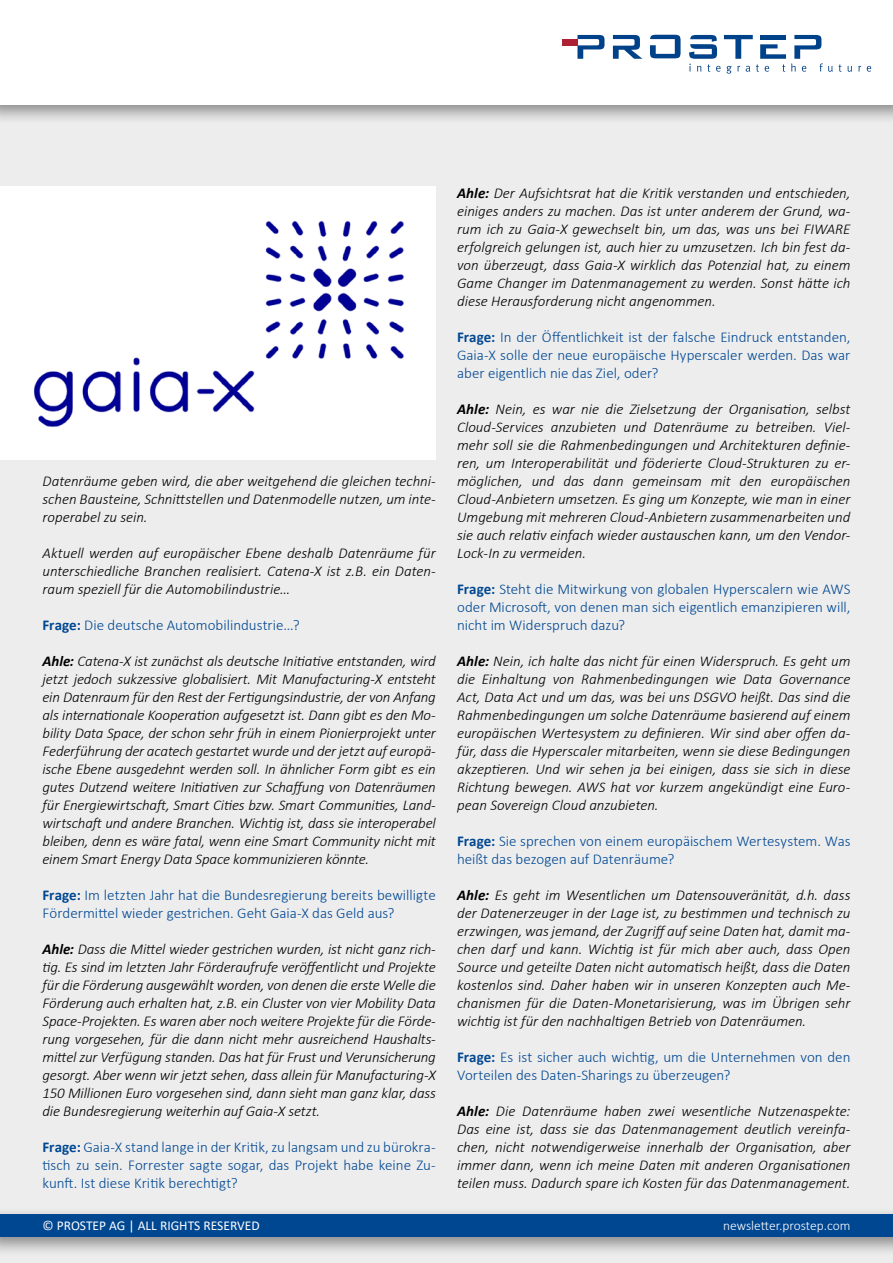
<style>
.page{position:relative;width:893px;height:1263px;background:#fff}
.page>*{position:absolute;margin:0;border:0;box-sizing:border-box;transform-origin:0 0}
.t1{font:italic 300 15px/18px "Calibri";letter-spacing:-.005em;color:#000;text-align:justify}
.t2{font:300 15px/18px "Calibri";color:#004792}
.t3{font:13.5px "Calibri";color:#fff}
.t4{font:300 13.5px "Calibri";color:#fff}
.s1{font-weight:700}
</style>
<div class="page">
<div style="left:0;top:89px;width:893px;height:1174px;background:#ededed"></div>
<div style="left:0;top:1206px;width:893px;height:51px;background:#000;opacity:.43"></div>
<div style="left:0;top:1214px;width:893px;height:23px;background:#004792"></div>
<div style="left:0;top:0;width:893px;height:124px;background:#000;opacity:.43"></div>
<div style="left:0;top:0;width:893px;height:104px;background:#fff"></div>
<svg style="left:650px;top:35px;width:31px;height:23px"></svg>
<svg style="left:577px;top:35px;width:27px;height:24px"></svg>
<svg style="left:613px;top:35px;width:29px;height:24px"></svg>
<div style="left:562px;top:39px;width:15px;height:6px;background:#ae2135"></div>
<svg style="left:839px;top:64px;width:3px;height:8px"></svg>
<svg style="left:848px;top:66px;width:4px;height:6px"></svg>
<svg style="left:858px;top:66px;width:3px;height:6px"></svg>
<svg style="left:867px;top:66px;width:4px;height:6px"></svg>
<svg style="left:689px;top:35px;width:144px;height:39px"></svg>
<hr style="left:760px;top:35px;width:26px;height:4px;background:#004289">
<img style="left:0;top:187px;width:436px;height:272px">
<p class="t1" style="left:457px;top:184px;width:395px"><span class="s1">Ahle:</span> Der Aufsichtsrat hat die Kritik verstanden und entschieden, einiges anders zu machen. Das ist unter anderem der Grund, wa&shy;rum ich zu Gaia-X gewechselt bin, um das, was uns bei FIWARE erfolgreich gelungen ist, auch hier zu umzusetzen. Ich bin fest da&shy;von überzeugt, dass Gaia-X wirklich das Potenzial hat, zu einem Game Changer im Datenmanagement zu werden. Sonst hätte ich diese Herausforderung nicht angenommen.</p>
<p class="t2" style="left:457px;top:328px;width:395px;text-align:justify"><span class="s1">Frage:</span> In der Öffentlichkeit ist der falsche Eindruck entstanden, Gaia-X solle der neue europäische Hyperscaler werden. Das war aber eigentlich nie das Ziel, oder?</p>
<p class="t1" style="left:457px;top:400px;width:395px"><span class="s1">Ahle:</span> Nein, es war nie die Zielsetzung der Organisation, selbst Cloud-Services anzubieten und Datenräume zu betreiben. Viel&shy;mehr soll sie die Rahmenbedingungen und Architekturen definie&shy;ren, um Interoperabilität und föderierte Cloud-Strukturen zu er&shy;möglichen, und das dann gemeinsam mit den europäischen Cloud-Anbietern umsetzen. Es ging um Konzepte, wie man in einer Umgebung mit mehreren Cloud-Anbietern zusammenarbeiten und sie auch relativ einfach wieder austauschen kann, um den Vendor-Lock-In zu vermeiden.</p>
<p class="t2" style="left:457px;top:580px;width:395px;text-align:justify"><span class="s1">Frage:</span> Steht die Mitwirkung von globalen Hyperscalern wie AWS oder Microsoft, von denen man sich eigentlich emanzipieren will, nicht im Widerspruch dazu?</p>
<p class="t1" style="left:457px;top:652px;width:395px"><span class="s1">Ahle:</span> Nein, ich halte das nicht für einen Widerspruch. Es geht um die Einhaltung von Rahmenbedingungen wie Data Governance Act, Data Act und um das, was bei uns DSGVO heißt. Das sind die Rahmenbedingungen um solche Datenräume basierend auf einem europäischen Wertesystem zu definieren. Wir sind aber offen da&shy;für, dass die Hyperscaler mitarbeiten, wenn sie diese Bedingungen akzeptieren. Und wir sehen ja bei einigen, dass sie sich in diese Richtung bewegen. AWS hat vor kurzem angekündigt eine Euro&shy;pean Sovereign Cloud anzubieten.</p>
<p class="t2" style="left:457px;top:832px;width:395px"><span class="s1">Frage:</span> Sie sprechen von einem europäischem Wertesystem. Was heißt das bezogen auf Datenräume?</p>
<p class="t1" style="left:457px;top:886px;width:395px"><span class="s1">Ahle:</span> Es geht im Wesentlichen um Datensouveränität, d.h. dass der Datenerzeuger in der Lage ist, zu bestimmen und technisch zu erzwingen, was jemand, der Zugriff auf seine Daten hat, damit ma&shy;chen darf und kann. Wichtig ist für mich aber auch, dass Open Source und geteilte Daten nicht automatisch heißt, dass die Daten kostenlos sind. Daher haben wir in unseren Konzepten auch Me&shy;chanismen für die Daten-Monetarisierung, was im Übrigen sehr wichtig ist für den nachhaltigen Betrieb von Datenräumen.</p>
<p class="t2" style="left:457px;top:1048px;width:395px"><span class="s1">Frage:</span> Es ist sicher auch wichtig, um die Unternehmen von den<br>Vorteilen des Daten-Sharings zu überzeugen?</p>
<p class="t1" style="left:457px;top:1102px;width:395px"><span class="s1">Ahle:</span> Die Datenräume haben zwei wesentliche Nutzenaspekte:<br>Das eine ist, dass sie das Datenmanagement deutlich vereinfa&shy;chen, nicht notwendigerweise innerhalb der Organisation, aber immer dann, wenn ich meine Daten mit anderen Organisationen teilen muss. Dadurch spare ich Kosten für das Datenmanagement.</p>
<p class="t1" style="left:43px;top:472px;width:395px">Datenräume geben wird, die aber weitgehend die gleichen techni&shy;schen Bausteine, Schnittstellen und Datenmodelle nutzen, um inte&shy;roperabel zu sein.</p>
<p class="t1" style="left:43px;top:544px;width:395px">Aktuell werden auf europäischer Ebene deshalb Datenräume für unterschiedliche Branchen realisiert. Catena-X ist z.B. ein Daten&shy;raum speziell für die Automobilindustrie…</p>
<p class="t2" style="left:43px;top:616px;width:259px"><span class="s1">Frage:</span> Die deutsche Automobilindustrie…?</p>
<p class="t1" style="left:43px;top:652px;width:395px"><span class="s1">Ahle:</span> Catena-X ist zunächst als deutsche Initiative entstanden, wird jetzt jedoch sukzessive globalisiert. Mit Manufacturing-X entsteht ein Datenraum für den Rest der Fertigungsindustrie, der von Anfang als internationale Kooperation aufgesetzt ist. Dann gibt es den Mo&shy;bility Data Space, der schon sehr früh in einem Pionierprojekt unter Federführung der acatech gestartet wurde und der jetzt auf europä&shy;ische Ebene ausgedehnt werden soll. In ähnlicher Form gibt es ein gutes Dutzend weitere Initiativen zur Schaffung von Datenräumen für Energiewirtschaft, Smart Cities bzw. Smart Communities, Land&shy;wirtschaft und andere Branchen. Wichtig ist, dass sie interoperabel bleiben, denn es wäre fatal, wenn eine Smart Community nicht mit einem Smart Energy Data Space kommunizieren könnte.</p>
<p class="t2" style="left:43px;top:886px;width:395px"><span class="s1">Frage:</span> Im letzten Jahr hat die Bundesregierung bereits bewilligte<br>Fördermittel wieder gestrichen. Geht Gaia-X das Geld aus?</p>
<p class="t1" style="left:43px;top:940px;width:395px"><span class="s1">Ahle:</span> Dass die Mittel wieder gestrichen wurden, ist nicht ganz rich&shy;tig. Es sind im letzten Jahr Förderaufrufe veröffentlicht und Projekte für die Förderung ausgewählt worden, von denen die erste Welle die Förderung auch erhalten hat, z.B. ein Cluster von vier Mobility Data Space-Projekten. Es waren aber noch weitere Projekte für die Förde&shy;rung vorgesehen, für die dann nicht mehr ausreichend Haushalts&shy;mittel zur Verfügung standen. Das hat für Frust und Verunsicherung gesorgt. Aber wenn wir jetzt sehen, dass allein für Manufacturing-X 150 Millionen Euro vorgesehen sind, dann sieht man ganz klar, dass die Bundesregierung weiterhin auf Gaia-X setzt.</p>
<p class="t2" style="left:43px;top:1138px;width:395px;text-align:justify"><span class="s1">Frage:</span> Gaia-X stand lange in der Kritik, zu langsam und zu bürokra&shy;tisch zu sein. Forrester sagte sogar, das Projekt habe keine Zu&shy;kunft. Ist diese Kritik berechtigt?</p>
<p class="t3" style="left:43px;top:1216px;width:219px">© PROSTEP AG | ALL RIGHTS RESERVED</p>
<p class="t4" style="left:723px;top:1217px;width:129px">newsletter.prostep.com</p>
</div>
